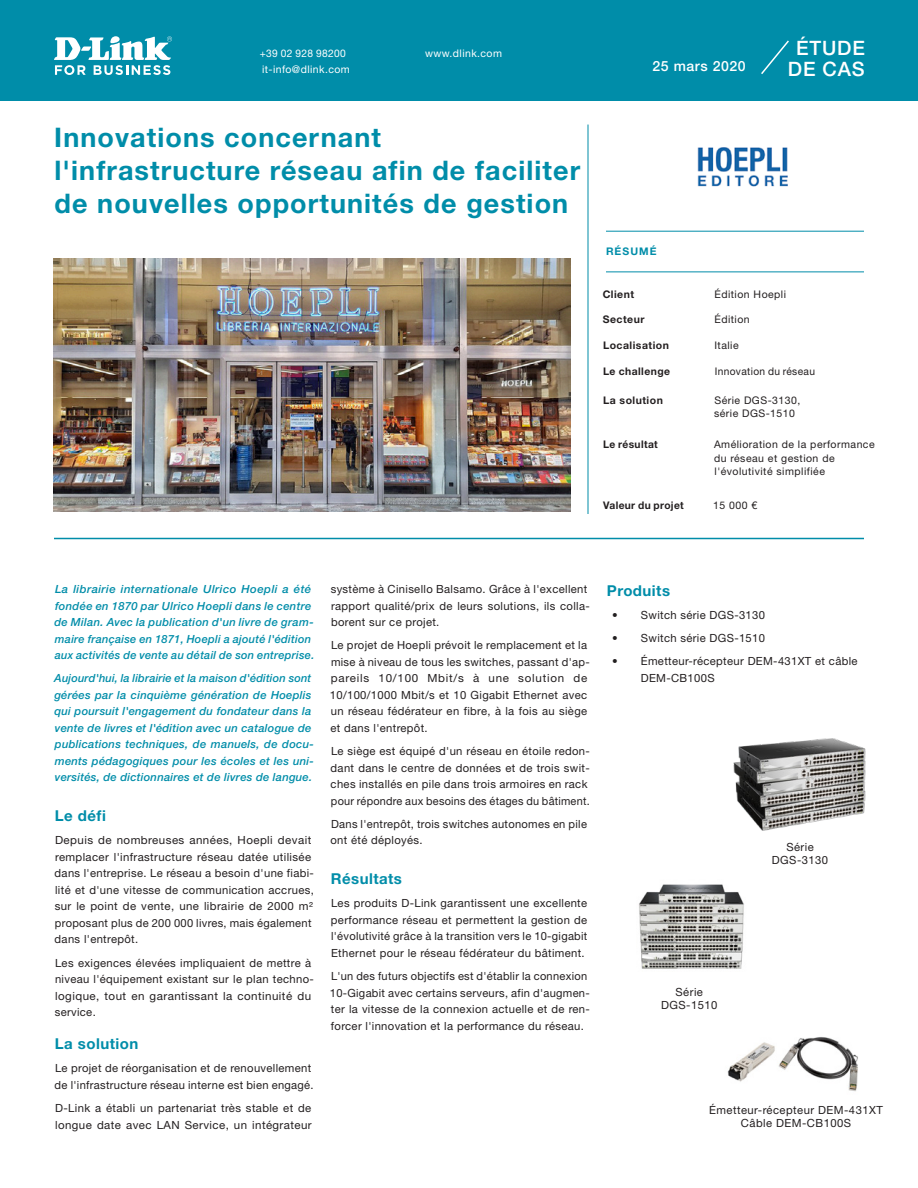
<style>
.page{position:relative;width:918px;height:1188px;background:#fff}
.page>*{position:absolute;margin:0;border:0;box-sizing:border-box;transform-origin:0 0}
.t1{font:700 27px/33px "Helvetica Neue LT Std";letter-spacing:.04em;color:#008da9}
.t2{font:500 19.8px/21.1px "Helvetica Neue LT Std";letter-spacing:.04em;color:#fff;text-align:center}
.t3{font:700 15px "Helvetica Neue LT Std";letter-spacing:.03em;color:#008da9}
.t4{font:500 14.1px "Helvetica Neue LT Std";letter-spacing:.04em;color:#fff}
.Paragraph_Style_2{font:11.25px/16.5px "Helvetica Neue LT Std";letter-spacing:.03em;color:#231f20}
.t5{font:italic 500 11.25px/16.5px "Helvetica Neue LT Std";letter-spacing:.02em;color:#008da9}
.t6{font:10.5px/13.5px "Helvetica Neue LT Std";letter-spacing:.045em;color:#231f20}
.t7{font:700 10.5px "Helvetica Neue LT Std";letter-spacing:.045em;color:#231f20}
.t8{font:10.5px "Helvetica Neue LT Std";letter-spacing:.04em;color:#fff}
.t9{font:700 10.5px "Helvetica Neue LT Std";letter-spacing:.1em;color:#008da9}
</style>
<div class="page">
<img style="left:54px;top:259px;width:516px;height:253px">
<hr style="left:54px;top:538px;width:810px;height:1px;background:#008da9">
<hr style="left:588px;top:125px;width:1px;height:389px;background:#008da9">
<img style="left:733px;top:738px;width:133px;height:93px">
<img style="left:639px;top:884px;width:105px;height:85px">
<img style="left:727px;top:1037px;width:131px;height:55px">
<div style="left:0;top:0;width:918px;height:100px;background:#008da9"></div>
<svg style="left:54px;top:36px;width:118px;height:39px"></svg>
<img style="left:697px;top:147px;width:91px;height:40px">
<hr style="left:606px;top:272px;width:258px;height:1px;background:#008da9">
<hr style="left:606px;top:231px;width:258px;height:1px;background:#008da9">
<svg style="left:761px;top:40px;width:28px;height:34px"></svg>
<p class="t8" style="left:260px;top:47px;width:87px">+39 02 928 98200</p>
<p class="t8" style="left:425px;top:47px;width:78px">www.dlink.com</p>
<p class="t8" style="left:262px;top:63px;width:89px">it-info@dlink.com</p>
<p class="t4" style="left:652px;top:58px;width:95px">25 mars 2020</p>
<p class="t1" style="left:54px;top:120px;width:527px">Innovations concernant l'infrastructure réseau afin de faciliter de nouvelles opportunités de gestion</p>
<p class="t9" style="left:606px;top:244px;width:52px">RÉSUMÉ</p>
<p class="t2" style="left:788px;top:37px;width:79px">ÉTUDE<br>DE CAS</p>
<p class="t7" style="left:603px;top:288px;width:33px">Client</p>
<p class="t6" style="left:714px;top:287px;width:73px">Édition Hoepli</p>
<p class="t7" style="left:603px;top:313px;width:43px">Secteur</p>
<p class="t6" style="left:714px;top:312px;width:37px">Édition</p>
<p class="t7" style="left:603px;top:339px;width:68px">Localisation</p>
<p class="t6" style="left:714px;top:339px;width:26px">Italie</p>
<p class="t7" style="left:603px;top:365px;width:69px">Le challenge</p>
<p class="t6" style="left:715px;top:365px;width:102px">Innovation du réseau</p>
<p class="t7" style="left:603px;top:393px;width:61px">La solution</p>
<p class="t6" style="left:714px;top:393px;width:88px">Série DGS-3130, série DGS-1510</p>
<p class="t7" style="left:603px;top:438px;width:56px">Le résultat</p>
<p class="t6" style="left:714px;top:438px;width:162px">Amélioration de la performance du réseau et gestion de l'évolutivité simplifiée</p>
<p class="t7" style="left:603px;top:499px;width:82px">Valeur du projet</p>
<p class="t6" style="left:713px;top:498px;width:46px">15 000 €</p>
<p class="t5" style="left:54px;top:581px;width:261px">La librairie internationale Ulrico Hoepli a été fondée en 1870 par Ulrico Hoepli dans le centre de Milan. Avec la publication d'un livre de gram&shy;maire française en 1871, Hoepli a ajouté l'édition aux activités de vente au détail de son entreprise.</p>
<p class="t5" style="left:54px;top:670px;width:261px">Aujourd'hui, la librairie et la maison d'édition sont gérées par la cinquième génération de Hoeplis qui poursuit l'engagement du fondateur dans la vente de livres et l'édition avec un catalogue de publications techniques, de manuels, de docu&shy;ments pédagogiques pour les écoles et les uni&shy;versités, de dictionnaires et de livres de langue.</p>
<p class="t3" style="left:55px;top:806px;width:53px">Le défi</p>
<p class="Paragraph_Style_2" style="left:55px;top:832px;width:261px">Depuis de nombreuses années, Hoepli devait remplacer l'infrastructure réseau datée utilisée dans l'entreprise. Le réseau a besoin d'une fiabi&shy;lité et d'une vitesse de communication accrues, sur le point de vente, une librairie de 2000 m² proposant plus de 200 000 livres, mais également dans l'entrepôt.</p>
<p class="Paragraph_Style_2" style="left:55px;top:954px;width:261px">Les exigences élevées impliquaient de mettre à niveau l'équipement existant sur le plan techno&shy;logique, tout en garantissant la continuité du service.</p>
<p class="t3" style="left:55px;top:1034px;width:85px">La solution</p>
<p class="Paragraph_Style_2" style="left:55px;top:1060px;width:261px">Le projet de réorganisation et de renouvellement de l'infrastructure réseau interne est bien engagé.</p>
<p class="Paragraph_Style_2" style="left:55px;top:1100px;width:258px">D-Link a établi un partenariat très stable et de longue date avec LAN Service, un intégrateur</p>
<p class="Paragraph_Style_2" style="left:331px;top:581px;width:261px">système à Cinisello Balsamo. Grâce à l'excellent rapport qualité/prix de leurs solutions, ils colla&shy;borent sur ce projet.</p>
<p class="Paragraph_Style_2" style="left:330px;top:637px;width:262px">Le projet de Hoepli prévoit le remplacement et la mise à niveau de tous les switches, passant d'ap&shy;pareils 10/100 Mbit/s à une solution de 10/100/1000 Mbit/s et 10 Gigabit Ethernet avec un réseau fédérateur en fibre, à la fois au siège et dans l'entrepôt.</p>
<p class="Paragraph_Style_2" style="left:331px;top:743px;width:261px">Le siège est équipé d'un réseau en étoile redon&shy;dant dans le centre de données et de trois swit&shy;ches installés en pile dans trois armoires en rack pour répondre aux besoins des étages du bâtiment.</p>
<p class="Paragraph_Style_2" style="left:330px;top:815px;width:258px">Dans l'entrepôt, trois switches autonomes en pile ont été déployés.</p>
<p class="t3" style="left:331px;top:869px;width:73px">Résultats</p>
<p class="Paragraph_Style_2" style="left:331px;top:895px;width:258px;text-align:justify">Les produits D-Link garantissent une excellente performance réseau et permettent la gestion de l'évolutivité grâce à la transition vers le 10-gigabit Ethernet pour le réseau fédérateur du bâtiment.</p>
<p class="Paragraph_Style_2" style="left:330px;top:968px;width:262px">L'un des futurs objectifs est d'établir la connexion 10-Gigabit avec certains serveurs, afin d'augmen&shy;ter la vitesse de la connexion actuelle et de ren&shy;forcer l'innovation et la performance du réseau.</p>
<p class="t3" style="left:607px;top:581px;width:65px">Produits</p>
<p class="Paragraph_Style_2" style="left:612px;top:607px;width:154px">• Switch série DGS-3130</p>
<p class="Paragraph_Style_2" style="left:612px;top:630px;width:154px">• Switch série DGS-1510</p>
<p class="Paragraph_Style_2" style="left:641px;top:653px;width:218px;text-indent:-29px">• Émetteur-récepteur DEM-431XT et câble<br>DEM-CB100S</p>
<p class="Paragraph_Style_2" style="left:661px;top:985px;width:58px;line-height:13.2px;text-align:center">Série<br>DGS-1510</p>
<p class="Paragraph_Style_2" style="left:772px;top:840px;width:58px;line-height:13.2px;text-align:center">Série<br>DGS-3130</p>
<p class="Paragraph_Style_2" style="left:709px;top:1102px;width:175px">Émetteur-récepteur DEM-431XT</p>
<p class="Paragraph_Style_2" style="left:741px;top:1115px;width:112px">Câble DEM-CB100S</p>
</div>
